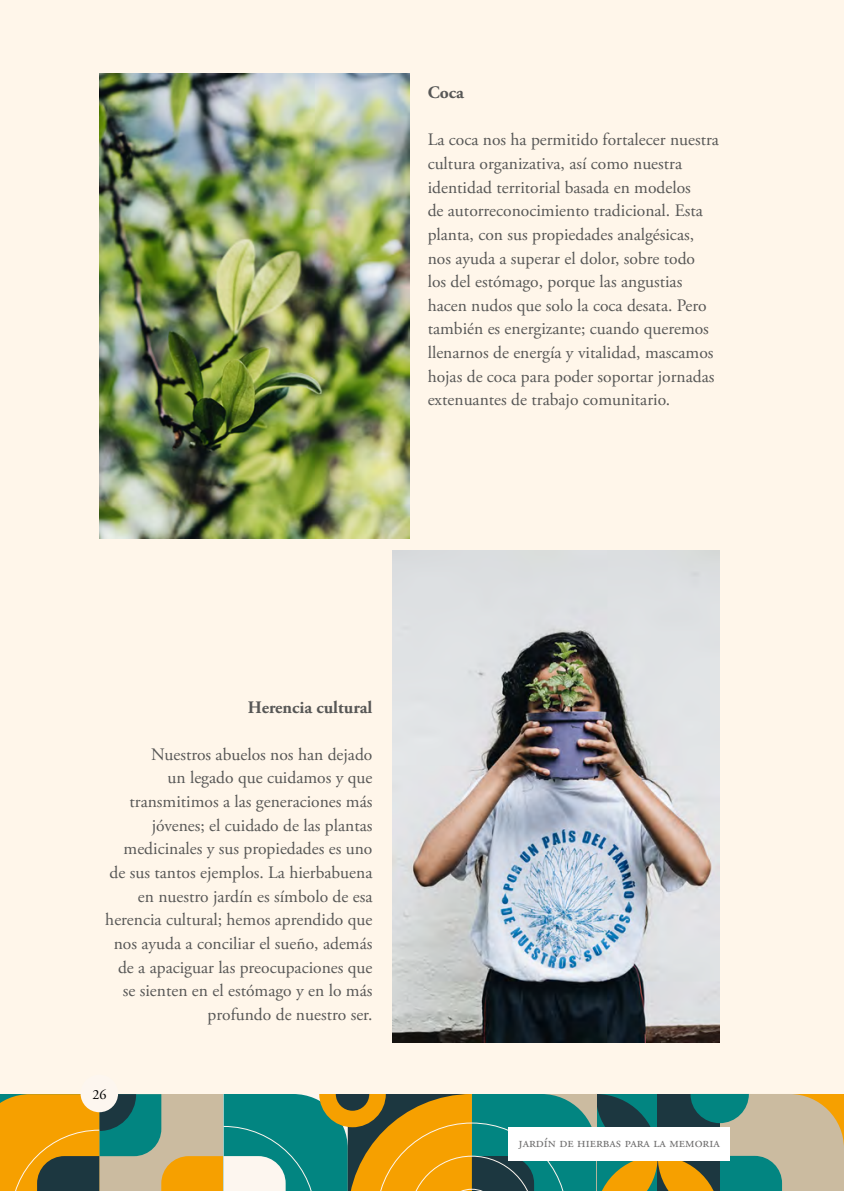
<style>
.page{position:relative;width:844px;height:1191px;background:#fff}
.page>*{position:absolute;margin:0;border:0;box-sizing:border-box;transform-origin:0 0}
.t1{font:17.5px/23.6px "Adobe Garamond Pro";color:#575756}
.t2{font:700 17.5px "Adobe Garamond Pro";color:#575756}
.t3{font:14px "Adobe Garamond Pro";color:#706f6f}
.t4{font:14px "Adobe Garamond Pro";color:#000}
</style>
<div class="page">
<div style="left:0;top:0;width:843px;height:1191px;background:#fff6ea"></div>
<div style="left:80px;top:1074px;width:38px;height:38px;background:#fdf6ef;border-radius:50%"></div>
<svg style="left:0;top:1094px;width:843px;height:97px;background:#82925c"></svg>
<div style="left:508px;top:1127px;width:221px;height:33px;background:#fff"></div>
<img style="left:99px;top:74px;width:310px;height:464px">
<img style="left:392px;top:550px;width:327px;height:492px">
<p class="t2" style="left:427px;top:82px;width:38px">Coca</p>
<p class="t1" style="left:427px;top:129px;width:293px">La coca nos ha permitido fortalecer nuestra cultura organizativa, así como nuestra identidad territorial basada en modelos<br>de autorreconocimiento tradicional. Esta planta, con sus propiedades analgésicas, nos ayuda a superar el dolor, sobre todo<br>los del estómago, porque las angustias hacen nudos que solo la coca desata. Pero también es energizante; cuando queremos llenarnos de energía y vitalidad, mascamos hojas de coca para poder soportar jornadas extenuantes de trabajo comunitario.</p>
<p class="t2" style="left:248px;top:697px;width:126px">Herencia cultural</p>
<p class="t1" style="left:105px;top:743px;width:268px;text-align:right">Nuestros abuelos nos han dejado<br>un legado que cuidamos y que transmitimos a las generaciones más jóvenes; el cuidado de las plantas medicinales y sus propiedades es uno de sus tantos ejemplos. La hierbabuena en nuestro jardín es símbolo de esa herencia cultural; hemos aprendido que nos ayuda a conciliar el sueño, además de a apaciguar las preocupaciones que se sienten en el estómago y en lo más profundo de nuestro ser.</p>
<p class="t4" style="left:92px;top:1085px;width:15px">26</p>
<p class="t3" style="left:518px;top:1134px;width:203px">jardín de hierbas para la memoria</p>
</div>
